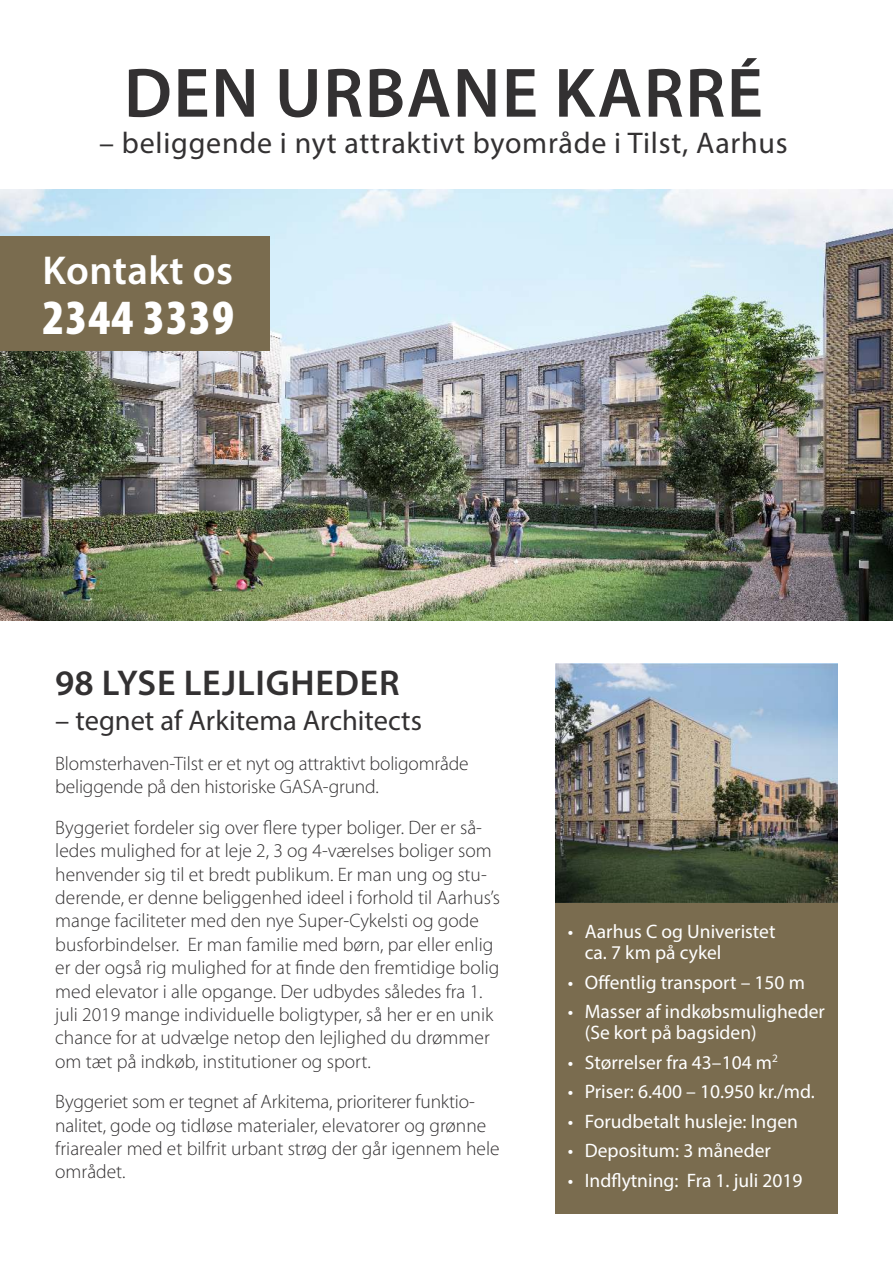
<style>
.page{position:relative;width:893px;height:1263px;background:#fff}
.page>*{position:absolute;margin:0;border:0;box-sizing:border-box;transform-origin:0 0}
.t1{font:600 70.5px "Myriad Pro";letter-spacing:.02em;color:#333132}
.t2{font:900 condensed 49.5px "Myriad Pro";letter-spacing:.02em;color:#fff}
.t3{font:600 40.5px "Myriad Pro";letter-spacing:.01em;color:#fff}
.t4{font:600 36px "Myriad Pro";letter-spacing:.02em;color:#333132}
.t5{font:30px "Myriad Pro";letter-spacing:.025em;color:#333132}
.t6{font:28.5px "Myriad Pro";color:#333132}
.t7{font:300 19.5px/23.4px "Myriad Pro";color:#333132}
.t8{font:19.5px/21px "Myriad Pro";color:#fff}
</style>
<div class="page">
<div style="left:556px;top:902px;width:282px;height:312px;background:#7a6c4f"></div>
<img style="left:0;top:189px;width:893px;height:432px">
<div style="left:0;top:236px;width:269px;height:114px;background:#7a6c4f"></div>
<img style="left:556px;top:663px;width:282px;height:239px">
<h1 class="t1" style="left:124px;top:51px;width:641px">DEN URBANE KARRÉ</h1>
<h3 class="t5" style="left:99px;top:131px;width:690px">– beliggende i nyt attraktivt byområde i Tilst, Aarhus</h3>
<h3 class="t3" style="left:43px;top:246px;width:192px">Kontakt os</h3>
<h2 class="t2" style="left:43px;top:298px;width:193px">2344 3339</h2>
<h3 class="t4" style="left:55px;top:662px;width:346px">98 LYSE LEJLIGHEDER</h3>
<h3 class="t6" style="left:55px;top:709px;width:368px">– tegnet af Arkitema Architects</h3>
<p class="t7" style="left:55px;top:753px;width:415px">Blomsterhaven-Tilst er et nyt og attraktivt boligområde beliggende på den historiske GASA-grund.</p>
<p class="t7" style="left:55px;top:817px;width:446px">Byggeriet fordeler sig over flere typer boliger. Der er så&shy;ledes mulighed for at leje 2, 3 og 4-værelses boliger som henvender sig til et bredt publikum. Er man ung og stu&shy;derende, er denne beliggenhed ideel i forhold til Aarhus’s mange faciliteter med den nye Super-Cykelsti og gode busforbindelser. Er man familie med børn, par eller enlig er der også rig mulighed for at finde den fremtidige bolig med elevator i alle opgange. Der udbydes således fra 1. juli 2019 mange individuelle boligtyper, så her er en unik chance for at udvælge netop den lejlighed du drømmer om tæt på indkøb, institutioner og sport.</p>
<p class="t7" style="left:55px;top:1092px;width:446px">Byggeriet som er tegnet af Arkitema, prioriterer funktio&shy;nalitet, gode og tidløse materialer, elevatorer og grønne friarealer med et bilfrit urbant strøg der går igennem hele området.</p>
<p class="t8" style="left:585px;top:923px;width:192px;text-indent:-17px">• Aarhus C og Univeristet ca. 7 km på cykel</p>
<p class="t8" style="left:568px;top:973px;width:239px">• Offentlig transport – 150 m</p>
<p class="t8" style="left:585px;top:1003px;width:242px;text-indent:-17px">• Masser af indkøbsmuligheder (Se kort på bagsiden)</p>
<p class="t8" style="left:568px;top:1053px;width:212px">• Størrelser fra 43–104 m<sup>2</sup></p>
<p class="t8" style="left:568px;top:1083px;width:249px">• Priser: 6.400 – 10.950 kr./md.</p>
<p class="t8" style="left:568px;top:1112px;width:232px">• Forudbetalt husleje: Ingen</p>
<p class="t8" style="left:568px;top:1142px;width:205px">• Depositum: 3 måneder</p>
<p class="t8" style="left:568px;top:1171px;width:236px">• Indflytning: Fra 1. juli 2019</p>
</div>
